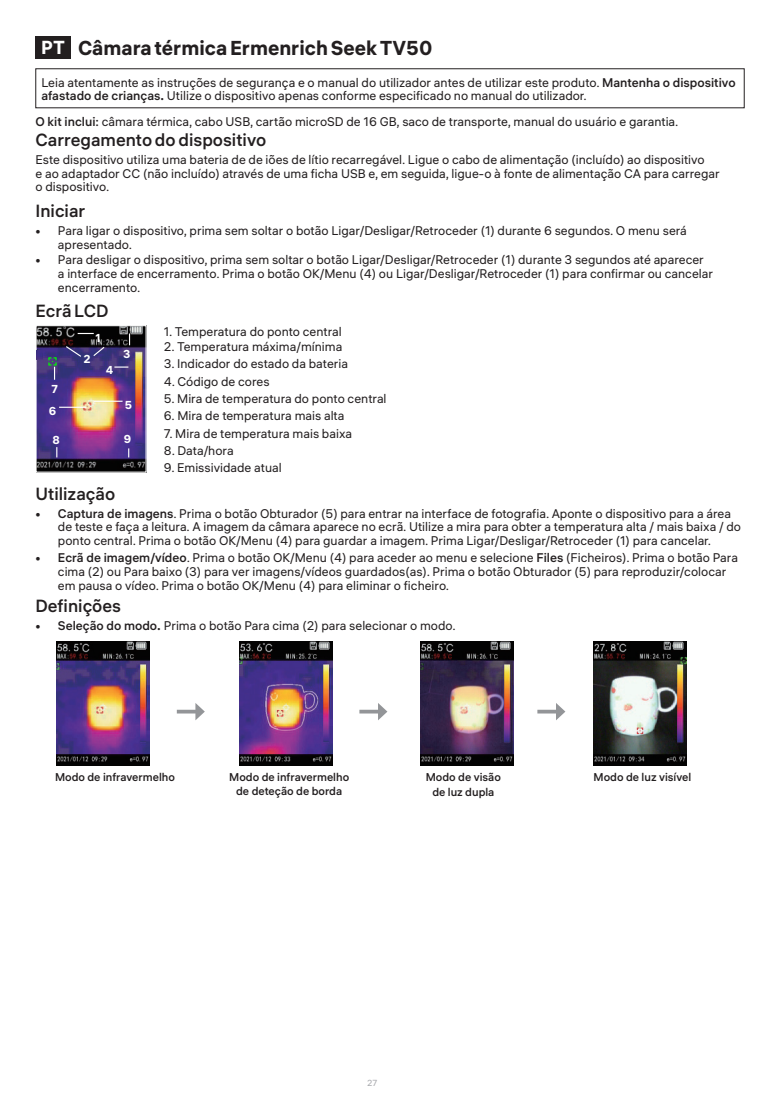
<style>
.page{position:relative;width:780px;height:1099px;background:#fff}
.page>*{position:absolute;margin:0;border:0;box-sizing:border-box;transform-origin:0 0}
.t1{font:700 20px "ALS Hauss";color:#231f20}
.t2{font:700 18.75px "ALS Hauss";color:#fff}
.t3{font:500 17.5px "ALS Hauss";color:#231f20}
.t4{font:12.5px/13.8px "ALS Hauss";color:#231f20}
.t5{font:700 11.5px "ALS Hauss";color:#fff}
.List_Paragraph{font:500 11.25px/13.8px "ALS Hauss";color:#231f20;text-align:center}
.t6{font:8.75px "ALS Hauss";color:#a8a9ad}
.s1{font-weight:500}
.s2{font-weight:700}
.s3{color:#1f1f1f}
</style>
<div class="page">
<div style="left:35px;top:36px;width:36px;height:23px;background:#231f20"></div>
<img style="left:57px;top:641px;width:93px;height:124px">
<img style="left:420px;top:641px;width:93px;height:124px">
<img style="left:239px;top:641px;width:93px;height:124px">
<img style="left:593px;top:641px;width:93px;height:124px">
<img style="left:37px;top:327px;width:108px;height:143px">
<div style="left:35px;top:325px;width:112px;height:147px;border:1px solid #fff"></div>
<svg style="left:78px;top:333px;width:16px;height:1px"></svg>
<svg style="left:65px;top:345px;width:17px;height:13px"></svg>
<svg style="left:92px;top:345px;width:14px;height:12px"></svg>
<hr style="left:59px;top:406px;width:27px;height:2px;background:#fff">
<hr style="left:94px;top:400px;width:28px;height:2px;background:#fff">
<svg style="left:36px;top:351px;width:21px;height:29px"></svg>
<svg style="left:114px;top:366px;width:14px;height:1px"></svg>
<svg style="left:129px;top:333px;width:1px;height:12px"></svg>
<div style="left:35px;top:68px;width:709px;height:40px;border:1px solid #231f20"></div>
<svg style="left:177px;top:709px;width:18px;height:4px"></svg>
<svg style="left:195px;top:703px;width:10px;height:17px"></svg>
<svg style="left:359px;top:709px;width:19px;height:4px"></svg>
<svg style="left:378px;top:703px;width:9px;height:17px"></svg>
<svg style="left:537px;top:709px;width:19px;height:4px"></svg>
<svg style="left:556px;top:703px;width:9px;height:17px"></svg>
<p class="t2" style="left:41px;top:35px;width:25px">PT</p>
<p class="t1" style="left:78px;top:35px;width:356px">CâmaratérmicaErmenrichSeekTV50</p>
<p class="t4" style="left:41px;top:75px;width:695px">Leia atentamente as instruções de segurança e o manual do utilizador antes de utilizar este produto. <span class="s1">Mantenha o dispositivo afastado de crianças</span><span class="s2">.</span> Utilize o dispositivo apenas conforme especificado no manual do utilizador.</p>
<p class="t4" style="left:35px;top:114px;width:644px"><span class="s1">O kit inclui:</span> câmara térmica, cabo USB, cartão microSD de 16 GB, saco de transporte, manual do usuário <span class="s3">e garantia</span>.</p>
<p class="t3" style="left:35px;top:129px;width:232px">Carregamento do dispositivo</p>
<p class="t4" style="left:35px;top:153px;width:685px">Este dispositivo utiliza uma bateria de de iões de lítio recarregável. Ligue o cabo de alimentação (incluído) ao dispositivo<br>e ao adaptador CC (não incluído) através de uma ficha USB e, em seguida, ligue-o à fonte de alimentação CA para carregar o dispositivo.</p>
<p class="t3" style="left:35px;top:200px;width:51px">Iniciar</p>
<p class="t4" style="left:58px;top:224px;width:630px;text-indent:-22px">• Para ligar o dispositivo, prima sem soltar o botão Ligar/Desligar/Retroceder (1) durante 6 segundos. O menu será apresentado.</p>
<p class="t4" style="left:58px;top:253px;width:656px;text-indent:-22px">• Para desligar o dispositivo, prima sem soltar o botão Ligar/Desligar/Retroceder (1) durante 3 segundos até aparecer a interface de encerramento. Prima o botão OK/Menu (4) ou Ligar/Desligar/Retroceder (1) para confirmar ou cancelar encerramento.</p>
<p class="t3" style="left:35px;top:300px;width:75px">Ecrã LCD</p>
<p class="t4" style="left:164px;top:324px;width:179px">1. Temperatura do ponto central</p>
<p class="t4" style="left:164px;top:340px;width:180px">2. Temperatura máxima/mínima</p>
<p class="t4" style="left:164px;top:357px;width:186px">3. Indicador do estado da bateria</p>
<p class="t4" style="left:164px;top:374px;width:107px">4. Código de cores</p>
<p class="t4" style="left:164px;top:391px;width:224px">5. Mira de temperatura do ponto central</p>
<p class="t4" style="left:164px;top:409px;width:182px">6. Mira de temperatura mais alta</p>
<p class="t4" style="left:164px;top:426px;width:190px">7. Mira de temperatura mais baixa</p>
<p class="t4" style="left:164px;top:443px;width:71px">8. Data/hora</p>
<p class="t4" style="left:164px;top:461px;width:119px">9. Emissividade atual</p>
<p class="t3" style="left:35px;top:482px;width:81px">Utilização</p>
<p class="t4" style="left:58px;top:506px;width:684px;text-indent:-22px">• <span class="s1">Captura de imagens</span>. Prima o botão Obturador (5) para entrar na interface de fotografia. Aponte o dispositivo para a área de teste e faça a leitura. A imagem da câmara aparece no ecrã. Utilize a mira para obter a temperatura alta / mais baixa / do ponto central. Prima o botão OK/Menu (4) para guardar a imagem. Prima Ligar/Desligar/Retroceder (1) para cancelar.</p>
<p class="t4" style="left:58px;top:551px;width:681px;text-indent:-22px">• <span class="s1">Ecrã de imagem/vídeo</span>. Prima o botão OK/Menu (4) para aceder ao menu e selecione <span class="s1">Files</span> (Ficheiros). Prima o botão Para cima (2) ou Para baixo (3) para ver imagens/vídeos guardados(as). Prima o botão Obturador (5) para reproduzir/colocar em pausa o vídeo. Prima o botão OK/Menu (4) para eliminar o ficheiro.</p>
<p class="t3" style="left:35px;top:595px;width:87px">Definições</p>
<p class="t4" style="left:35px;top:618px;width:422px">• <span class="s1">Seleção do modo</span><span class="s2">.</span> Prima o botão Para cima (2) para selecionar o modo.</p>
<p class="t5" style="left:95px;top:330px;width:7px">1</p>
<p class="t5" style="left:123px;top:347px;width:9px">3</p>
<p class="t5" style="left:83px;top:352px;width:9px">2</p>
<p class="t5" style="left:106px;top:362px;width:9px">4</p>
<p class="t5" style="left:52px;top:381px;width:8px">7</p>
<p class="t5" style="left:49px;top:403px;width:9px">6</p>
<p class="t5" style="left:52px;top:433px;width:9px">8</p>
<p class="t5" style="left:124px;top:431px;width:9px">9</p>
<p class="t5" style="left:125px;top:398px;width:9px">5</p>
<p class="List_Paragraph" style="left:55px;top:770px;width:121px">Modo de infravermelho</p>
<p class="List_Paragraph" style="left:229px;top:770px;width:121px">Modo de infravermelho de deteção de borda</p>
<p class="List_Paragraph" style="left:426px;top:770px;width:77px">Modo de visão</p>
<p class="List_Paragraph" style="left:432px;top:785px;width:64px">de luz dupla</p>
<p class="List_Paragraph" style="left:593px;top:770px;width:99px">Modo de luz visível</p>
<p class="t6" style="left:367px;top:1077px;width:12px">27</p>
</div>
